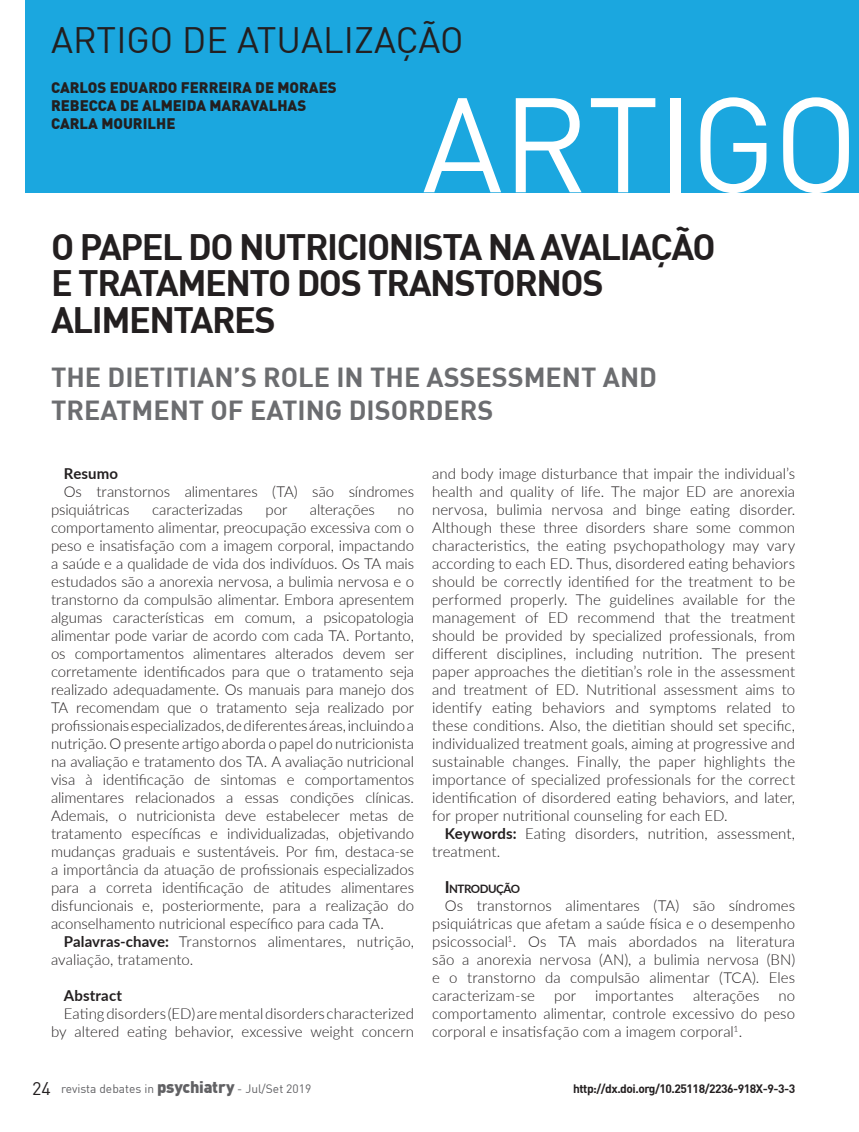
<style>
.page{position:relative;width:859px;height:1132px;background:#fff}
.page>*{position:absolute;margin:0;border:0;box-sizing:border-box;transform-origin:0 0}
.t1{font:132px "DIN";letter-spacing:-.015em;color:#fff}
.t2{font:700 36px/36px "DIN";letter-spacing:-.04em;color:#231f20}
.t3{font:36px "DIN";color:#231f20}
.t4{font:700 27px/33px "DIN";color:#6c6d70}
.t5{font:300 15px/18px "Lato";color:#231f20;text-align:justify}
.t6{font:900 15px/18px "DIN";color:#231f20}
.t7{font:700 15px "Lato";letter-spacing:.01em;color:#231f20}
.t8{font:700 12px "DIN";letter-spacing:-.04em;color:#231f20}
.t9{font:12px "DIN";color:#616164}
.t10{font:700 11.55px "Lato";letter-spacing:-.045em;color:#231f20}
.s1{font-weight:700}
.s2{font-size:18px;color:#231f20}
.s3{font-weight:900;font-size:16.5px}
.s4{font-size:16.5px}
</style>
<div class="page">
<div style="left:26px;top:0;width:833px;height:192px;background:#1ba7df"></div>
<h2 class="t3" style="left:51px;top:24px;width:414px">ARTIGO DE ATUALIZAÇÃO</h2>
<p class="t6" style="left:51px;top:79px;width:287px">CARLOS EDUARDO FERREIRA DE MORAES<br>REBECCA DE ALMEIDA MARAVALHAS<br>CARLA MOURILHE</p>
<h1 class="t1" style="left:422px;top:86px;width:438px">ARTIGO</h1>
<h2 class="t2" style="left:51px;top:231px;width:666px">O PAPEL DO NUTRICIONISTA NA AVALIAÇÃO<br>E TRATAMENTO DOS TRANSTORNOS<br>ALIMENTARES</h2>
<h3 class="t4" style="left:51px;top:361px;width:607px">THE DIETITIAN’S ROLE IN THE ASSESSMENT AND<br>TREATMENT OF EATING DISORDERS</h3>
<p class="t7" style="left:64px;top:462px;width:56px">Resumo</p>
<p class="t5" style="left:51px;top:481px;width:365px;text-indent:13px">Os transtornos alimentares (TA) são síndromes psiquiátricas</p>
<p class="t5" style="left:152px;top:499px;width:92px">caracterizadas</p>
<p class="t5" style="left:265px;top:499px;width:23px">por</p>
<p class="t5" style="left:310px;top:499px;width:66px">alterações</p>
<p class="t5" style="left:51px;top:499px;width:365px;text-indent:346px">no comportamento alimentar, preocupação excessiva com o peso e insatisfação com a imagem corporal, impactando a saúde e a qualidade de vida dos indivíduos. Os TA mais estudados são a anorexia nervosa, a bulimia nervosa e o transtorno da compulsão alimentar. Embora apresentem algumas características em comum, a psicopatologia alimentar pode variar de acordo com cada TA. Portanto, os comportamentos alimentares alterados devem ser corretamente identificados para que o tratamento seja realizado adequadamente. Os manuais para manejo dos TA recomendam que o tratamento seja realizado por profissionais especializados, de diferentes áreas, incluindo a nutrição. O presente artigo aborda o papel do nutricionista na avaliação e tratamento dos TA. A avaliação nutricional visa à identificação de sintomas e comportamentos alimentares relacionados a essas condições clínicas.<br>Ademais, o nutricionista deve estabelecer metas de tratamento específicas e individualizadas, objetivando mudanças graduais e sustentáveis. Por fim, destaca-se a importância da atuação de profissionais especializados para a correta identificação de atitudes alimentares disfuncionais e, posteriormente, para a realização do aconselhamento nutricional específico para cada TA.</p>
<p class="t5" style="left:51px;top:931px;width:365px;text-indent:13px"><span class="s1">Palavras-chave:</span> Transtornos alimentares, nutrição, avaliação, tratamento.</p>
<p class="t7" style="left:64px;top:984px;width:60px">Abstract</p>
<p class="t5" style="left:51px;top:1003px;width:365px;text-align:right">Eating disorders (ED) are mental disorders characterized by altered eating behavior, excessive weight concern</p>
<p class="t9" style="left:32px;top:1082px;width:281px"><span class="s2">24</span> revista debates in <span class="s3">psychiatry</span> - Jul/Set 2019</p>
<p class="t5" style="left:432px;top:463px;width:365px">and body image disturbance that impair the individual’s health and quality of life. The major ED are anorexia nervosa, bulimia nervosa and binge eating disorder.<br>Although these three disorders share some common characteristics, the eating psychopathology may vary according to each ED. Thus, disordered eating behaviors should be correctly identified for the treatment to be performed properly. The guidelines available for the management of ED recommend that the treatment should be provided by specialized professionals, from different disciplines, including nutrition. The present paper approaches the dietitian’s role in the assessment and treatment of ED. Nutritional assessment aims to identify eating behaviors and symptoms related to these conditions. Also, the dietitian should set specific, individualized treatment goals, aiming at progressive and sustainable changes. Finally, the paper highlights the importance of specialized professionals for the correct identification of disordered eating behaviors, and later, for proper nutritional counseling for each ED.</p>
<p class="t5" style="left:432px;top:823px;width:365px;text-indent:13px"><span class="s1">Keywords:</span> Eating disorders, nutrition, assessment, treatment.</p>
<p class="t10" style="left:445px;top:880px;width:77px"><span class="s4">I</span>NTRODUÇÃO</p>
<p class="t5" style="left:432px;top:895px;width:365px;text-indent:13px">Os transtornos alimentares (TA) são síndromes psiquiátricas que afetam a saúde física e o desempenho psicossocial<sup>1</sup>. Os TA mais abordados na literatura são a anorexia nervosa (AN), a bulimia nervosa (BN) e o transtorno da compulsão alimentar (TCA). Eles caracterizam-se</p>
<p class="t5" style="left:554px;top:985px;width:24px">por</p>
<p class="t5" style="left:595px;top:985px;width:80px">importantes</p>
<p class="t5" style="left:693px;top:985px;width:68px">alterações</p>
<p class="t5" style="left:432px;top:985px;width:365px;text-indent:346px">no comportamento alimentar, controle excessivo do peso corporal e insatisfação com a imagem corporal<sup>1</sup>.</p>
<p class="t8" style="left:573px;top:1082px;width:223px">http://dx.doi.org/10.25118/2236-918X-9-3-3</p>
</div>
